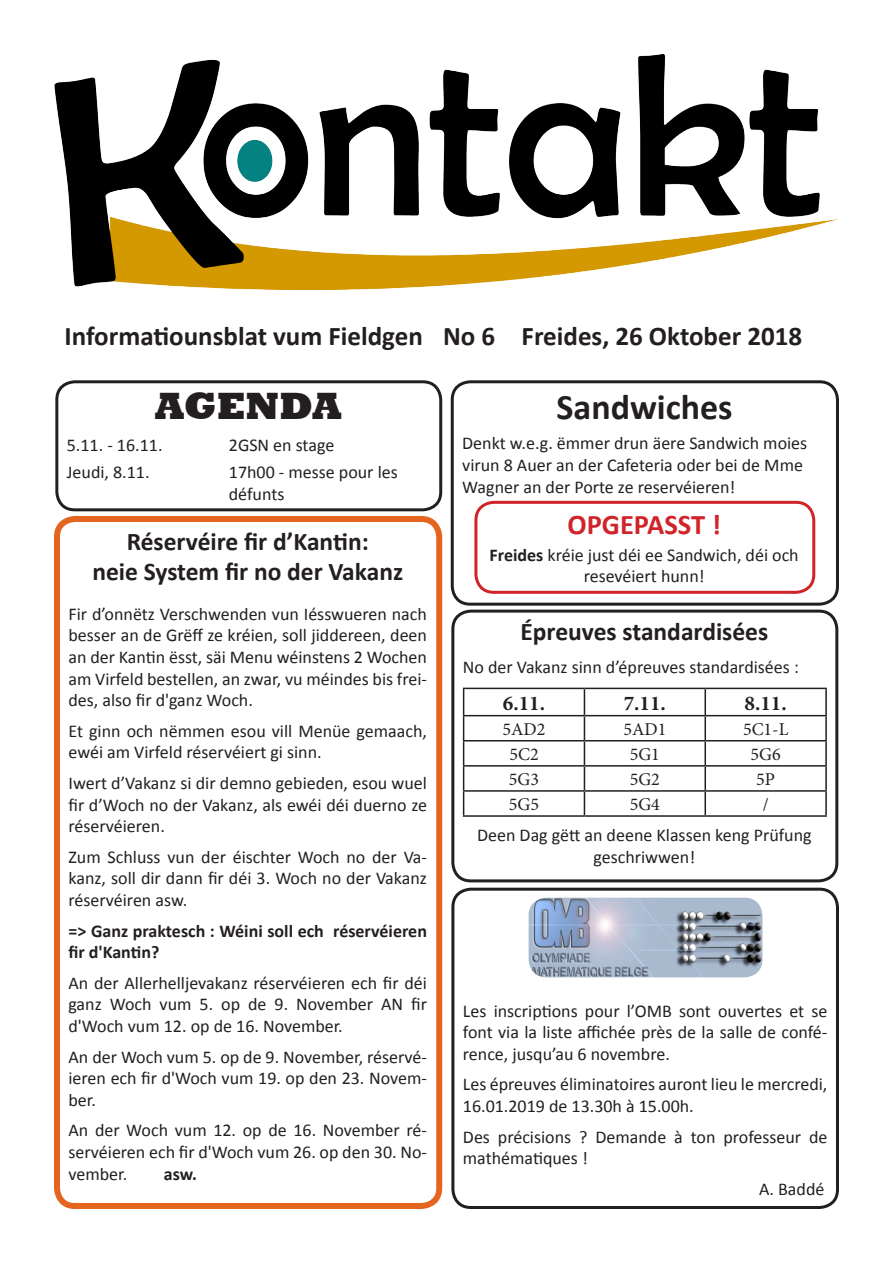
<style>
.page{position:relative;width:893px;height:1263px;background:#fff}
.page>*{position:absolute;margin:0;border:0;box-sizing:border-box;transform-origin:0 0}
.t1{font:800 39px "Rockwell";color:#231f20}
.t2{font:700 36px "Calibri";color:#231f20}
.t3{font:700 28.5px "Calibri";color:#d1232a}
.t4{font:700 27px "Calibri";color:#231f20}
.t5{font:700 25.5px "Calibri";color:#231f20}
.t6{font:700 21px "Minion Pro";color:#231f20}
.t7{font:18px/21.6px "Calibri";color:#231f20;text-align:justify}
.t8{font:700 18px/21.6px "Calibri";color:#231f20}
.t9{font:18px "Minion Pro";color:#231f20}
.s1{font-weight:700}
</style>
<div class="page">
<img style="left:54px;top:54px;width:784px;height:235px">
<div style="left:55px;top:380px;width:387px;height:131px;border:3px solid #231f20;border-radius:18px"></div>
<div style="left:451px;top:380px;width:388px;height:226px;border:3px solid #231f20;border-radius:18px"></div>
<div style="left:474px;top:501px;width:341px;height:93px;border:3px solid #d1232a;border-radius:18px"></div>
<div style="left:451px;top:888px;width:388px;height:321px;border:3px solid #231f20;border-radius:18px"></div>
<img style="left:529px;top:898px;width:233px;height:79px">
<hr style="left:463px;top:688px;width:121px;height:1px;background:#231f20">
<hr style="left:584px;top:688px;width:121px;height:1px;background:#231f20">
<hr style="left:705px;top:688px;width:122px;height:1px;background:#231f20">
<hr style="left:704px;top:689px;width:2px;height:26px;background:#231f20">
<hr style="left:825px;top:689px;width:2px;height:26px;background:#231f20">
<hr style="left:463px;top:715px;width:121px;height:1px;background:#231f20">
<hr style="left:584px;top:715px;width:121px;height:1px;background:#231f20">
<hr style="left:705px;top:715px;width:122px;height:1px;background:#231f20">
<hr style="left:704px;top:716px;width:2px;height:24px;background:#231f20">
<hr style="left:825px;top:716px;width:2px;height:24px;background:#231f20">
<hr style="left:463px;top:740px;width:121px;height:1px;background:#231f20">
<hr style="left:584px;top:740px;width:121px;height:1px;background:#231f20">
<hr style="left:705px;top:740px;width:122px;height:1px;background:#231f20">
<hr style="left:704px;top:741px;width:2px;height:24px;background:#231f20">
<hr style="left:825px;top:741px;width:2px;height:24px;background:#231f20">
<hr style="left:463px;top:765px;width:121px;height:1px;background:#231f20">
<hr style="left:584px;top:765px;width:121px;height:1px;background:#231f20">
<hr style="left:705px;top:765px;width:122px;height:1px;background:#231f20">
<hr style="left:704px;top:766px;width:2px;height:24px;background:#231f20">
<hr style="left:825px;top:766px;width:2px;height:24px;background:#231f20">
<hr style="left:463px;top:790px;width:121px;height:2px;background:#231f20">
<svg style="left:463px;top:689px;width:1px;height:126px"></svg>
<hr style="left:584px;top:790px;width:121px;height:2px;background:#231f20">
<svg style="left:584px;top:689px;width:1px;height:126px"></svg>
<hr style="left:705px;top:790px;width:122px;height:2px;background:#231f20">
<hr style="left:704px;top:792px;width:2px;height:23px;background:#231f20">
<hr style="left:825px;top:792px;width:2px;height:23px;background:#231f20">
<hr style="left:463px;top:815px;width:121px;height:2px;background:#231f20">
<hr style="left:584px;top:815px;width:121px;height:2px;background:#231f20">
<hr style="left:705px;top:815px;width:122px;height:2px;background:#231f20">
<div style="left:451px;top:610px;width:387px;height:272px;border:3px solid #231f20;border-radius:18px"></div>
<div style="left:54px;top:516px;width:388px;height:693px;border:6px solid #e4651f;border-radius:18px"></div>
<p class="t4" style="left:65px;top:319px;width:360px">Informatiounsblat vum Fieldgen</p>
<p class="t4" style="left:443px;top:319px;width:54px">No 6</p>
<p class="t4" style="left:522px;top:319px;width:282px">Freides, 26 Oktober 2018</p>
<p class="t1" style="left:155px;top:383px;width:188px">AGENDA</p>
<p class="t7" style="left:67px;top:434px;width:97px">5.11. - 16.11.</p>
<p class="t7" style="left:229px;top:434px;width:107px">2GSN en stage</p>
<p class="t7" style="left:67px;top:461px;width:84px">Jeudi, 8.11.</p>
<p class="t7" style="left:229px;top:461px;width:170px">17h00 - messe pour les défunts</p>
<p class="t5" style="left:127px;top:525px;width:243px">Réservéire fir d’Kantin:</p>
<p class="t5" style="left:92px;top:555px;width:312px">neie System fir no der Vakanz</p>
<p class="t7" style="left:69px;top:603px;width:360px">Fir d’onnëtz Verschwenden vun Iésswueren nach besser an de Grëff ze kréien, soll jiddereen, deen an der Kantin ësst, säi Menu wéinstens 2 Wochen am Virfeld bestellen, an zwar, vu méindes bis frei&shy;des, also fir d'ganz Woch.</p>
<p class="t7" style="left:69px;top:720px;width:360px">Et ginn och nëmmen esou vill Menüe gemaach, ewéi am Virfeld réservéiert gi sinn.</p>
<p class="t7" style="left:69px;top:772px;width:360px">Iwert d’Vakanz si dir demno gebieden, esou wuel fir d’Woch no der Vakanz, als ewéi déi duerno ze réservéieren.</p>
<p class="t7" style="left:69px;top:846px;width:360px">Zum Schluss vun der éischter Woch no der Va&shy;kanz, soll dir dann fir déi 3. Woch no der Vakanz réservéiren asw.</p>
<p class="t8" style="left:69px;top:920px;width:360px">=&gt; Ganz praktesch : Wéini soll ech réservéieren fir d'Kantin?</p>
<p class="t7" style="left:69px;top:972px;width:360px">An der Allerhelljevakanz réservéieren ech fir déi ganz Woch vum 5. op de 9. November AN fir d'Woch vum 12. op de 16. November.</p>
<p class="t7" style="left:69px;top:1046px;width:360px">An der Woch vum 5. op de 9. November, réservé&shy;ieren ech fir d'Woch vum 19. op den 23. Novem&shy;ber.</p>
<p class="t7" style="left:69px;top:1120px;width:360px">An der Woch vum 12. op de 16. November ré&shy;servéieren ech fir d'Woch vum 26. op den 30. No&shy;vember.</p>
<p class="t8" style="left:164px;top:1163px;width:35px">asw.</p>
<p class="t2" style="left:556px;top:384px;width:178px">Sandwiches</p>
<p class="t7" style="left:462px;top:433px;width:347px;text-align:left">Denkt w.e.g. ëmmer drun äere Sandwich moies virun 8 Auer an der Cafeteria oder bei de Mme<br>Wagner an der Porte ze reservéieren!</p>
<p class="t3" style="left:567px;top:506px;width:155px">OPGEPASST !</p>
<p class="t7" style="left:490px;top:544px;width:311px;text-align:center"><span class="s1">Freides</span> kréie just déi ee Sandwich, déi och resevéiert hunn!</p>
<p class="t5" style="left:520px;top:615px;width:249px">Épreuves standardisées</p>
<p class="t7" style="left:463px;top:656px;width:337px">No der Vakanz sinn d’épreuves standardisées :</p>
<p class="t6" style="left:503px;top:688px;width:44px">6.11.</p>
<p class="t6" style="left:624px;top:688px;width:44px">7.11.</p>
<p class="t6" style="left:745px;top:688px;width:44px">8.11.</p>
<p class="t9" style="left:503px;top:717px;width:44px">5AD2</p>
<p class="t9" style="left:623px;top:717px;width:44px">5AD1</p>
<p class="t9" style="left:743px;top:717px;width:47px">5C1-L</p>
<p class="t9" style="left:509px;top:742px;width:31px">5C2</p>
<p class="t9" style="left:630px;top:742px;width:32px">5G1</p>
<p class="t9" style="left:751px;top:742px;width:32px">5G6</p>
<p class="t9" style="left:509px;top:767px;width:32px">5G3</p>
<p class="t9" style="left:630px;top:767px;width:32px">5G2</p>
<p class="t9" style="left:756px;top:767px;width:20px">5P</p>
<p class="t9" style="left:509px;top:792px;width:32px">5G5</p>
<p class="t9" style="left:630px;top:792px;width:32px">5G4</p>
<p class="t9" style="left:763px;top:792px;width:7px">/</p>
<p class="t7" style="left:477px;top:825px;width:336px;text-align:center">Deen Dag gëtt an deene Klassen keng Prüfung geschriwwen!</p>
<p class="t7" style="left:463px;top:1000px;width:366px">Les inscriptions pour l’OMB sont ouvertes et se font via la liste affichée près de la salle de confé&shy;rence, jusqu’au 6 novembre.</p>
<p class="t7" style="left:463px;top:1074px;width:366px">Les épreuves éliminatoires auront lieu le mercredi,<br>16.01.2019 de 13.30h à 15.00h.</p>
<p class="t7" style="left:463px;top:1126px;width:366px">Des précisions ? Demande à ton professeur de mathématiques !</p>
<p class="t7" style="left:759px;top:1178px;width:67px">A. Baddé</p>
</div>
